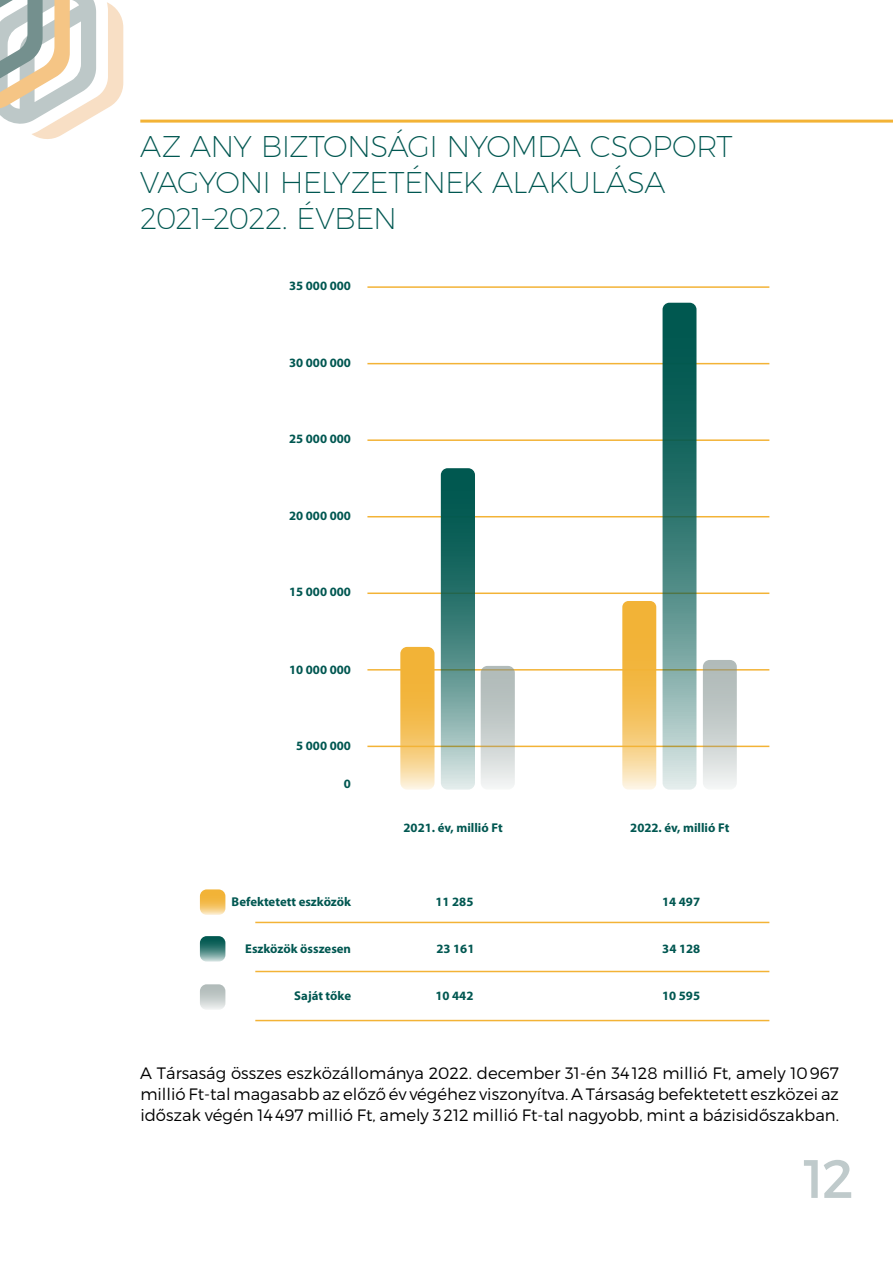
<style>
.page{position:relative;width:893px;height:1263px;background:#fff}
.page>*{position:absolute;margin:0;border:0;box-sizing:border-box;transform-origin:0 0}
.t1{font:54px "Montserrat";color:#bfcacb}
.t2{font:200 30px/36px "Montserrat";letter-spacing:-.025em;color:#005751}
.t3{font:300 16.5px/21px "Montserrat";color:#000;text-align:justify}
.t4{font:700 12.75px "Myriad Pro";color:#005751}
</style>
<div class="page">
<svg style="left:0;top:0;width:123px;height:139px"></svg>
<hr style="left:140px;top:120px;width:753px;height:3px;background:#f3b336">
<svg style="left:200px;top:889px;width:25px;height:26px"></svg>
<svg style="left:200px;top:936px;width:25px;height:26px"></svg>
<svg style="left:200px;top:984px;width:25px;height:25px"></svg>
<hr style="left:367px;top:439px;width:402px;height:2px;background:#f3b336">
<hr style="left:367px;top:363px;width:402px;height:1px;background:#f3b336">
<hr style="left:367px;top:286px;width:402px;height:2px;background:#f3b336">
<hr style="left:367px;top:516px;width:402px;height:1px;background:#f3b336">
<hr style="left:367px;top:592px;width:402px;height:2px;background:#f3b336">
<hr style="left:367px;top:669px;width:402px;height:1px;background:#f3b336">
<hr style="left:367px;top:746px;width:402px;height:1px;background:#f3b336">
<hr style="left:255px;top:922px;width:514px;height:1px;background:#f3b336">
<hr style="left:255px;top:971px;width:514px;height:1px;background:#f3b336">
<hr style="left:255px;top:1020px;width:514px;height:1px;background:#f3b336">
<svg style="left:400px;top:647px;width:34px;height:143px;background:#f4c464"></svg>
<svg style="left:441px;top:468px;width:34px;height:322px;background:#4f8a84"></svg>
<svg style="left:481px;top:666px;width:34px;height:122px;background:#c9cfcc"></svg>
<svg style="left:703px;top:660px;width:34px;height:128px;background:#c9cfcc"></svg>
<svg style="left:622px;top:601px;width:34px;height:189px;background:#f4c364"></svg>
<svg style="left:662px;top:303px;width:34px;height:487px;background:#548e88"></svg>
<h2 class="t2" style="left:140px;top:127px;width:594px">AZ ANY BIZTONSÁGI NYOMDA CSOPORT<br>VAGYONI HELYZETÉNEK ALAKULÁSA<br>2021−2022. ÉVBEN</h2>
<p class="t4" style="left:289px;top:277px;width:63px">35 000 000</p>
<p class="t4" style="left:289px;top:354px;width:63px">30 000 000</p>
<p class="t4" style="left:289px;top:431px;width:63px">25 000 000</p>
<p class="t4" style="left:289px;top:507px;width:63px">20 000 000</p>
<p class="t4" style="left:289px;top:584px;width:63px">15 000 000</p>
<p class="t4" style="left:289px;top:661px;width:63px">10 000 000</p>
<p class="t4" style="left:296px;top:738px;width:56px">5 000 000</p>
<p class="t4" style="left:344px;top:775px;width:9px">0</p>
<p class="t4" style="left:404px;top:820px;width:101px">2021. év, millió Ft</p>
<p class="t4" style="left:630px;top:820px;width:101px">2022. év, millió Ft</p>
<p class="t4" style="left:232px;top:894px;width:121px">Befektetett eszközök</p>
<p class="t4" style="left:435px;top:894px;width:39px">11 285</p>
<p class="t4" style="left:436px;top:941px;width:39px">23 161</p>
<p class="t4" style="left:435px;top:987px;width:39px">10 442</p>
<p class="t4" style="left:245px;top:941px;width:107px">Eszközök összesen</p>
<p class="t4" style="left:294px;top:987px;width:58px">Saját tőke</p>
<p class="t4" style="left:662px;top:894px;width:39px">14 497</p>
<p class="t4" style="left:662px;top:941px;width:39px">34 128</p>
<p class="t4" style="left:662px;top:987px;width:39px">10 595</p>
<p class="t3" style="left:140px;top:1062px;width:700px">A Társaság összes eszközállománya 2022. december 31-én 34128 millió Ft, amely 10967 millió Ft-tal magasabb az előző év végéhez viszonyítva. A Társaság befektetett eszközei az időszak végén 14497 millió Ft, amely 3212 millió Ft-tal nagyobb, mint a bázisidőszakban.</p>
<h1 class="t1" style="left:803px;top:1145px;width:52px">12</h1>
</div>
